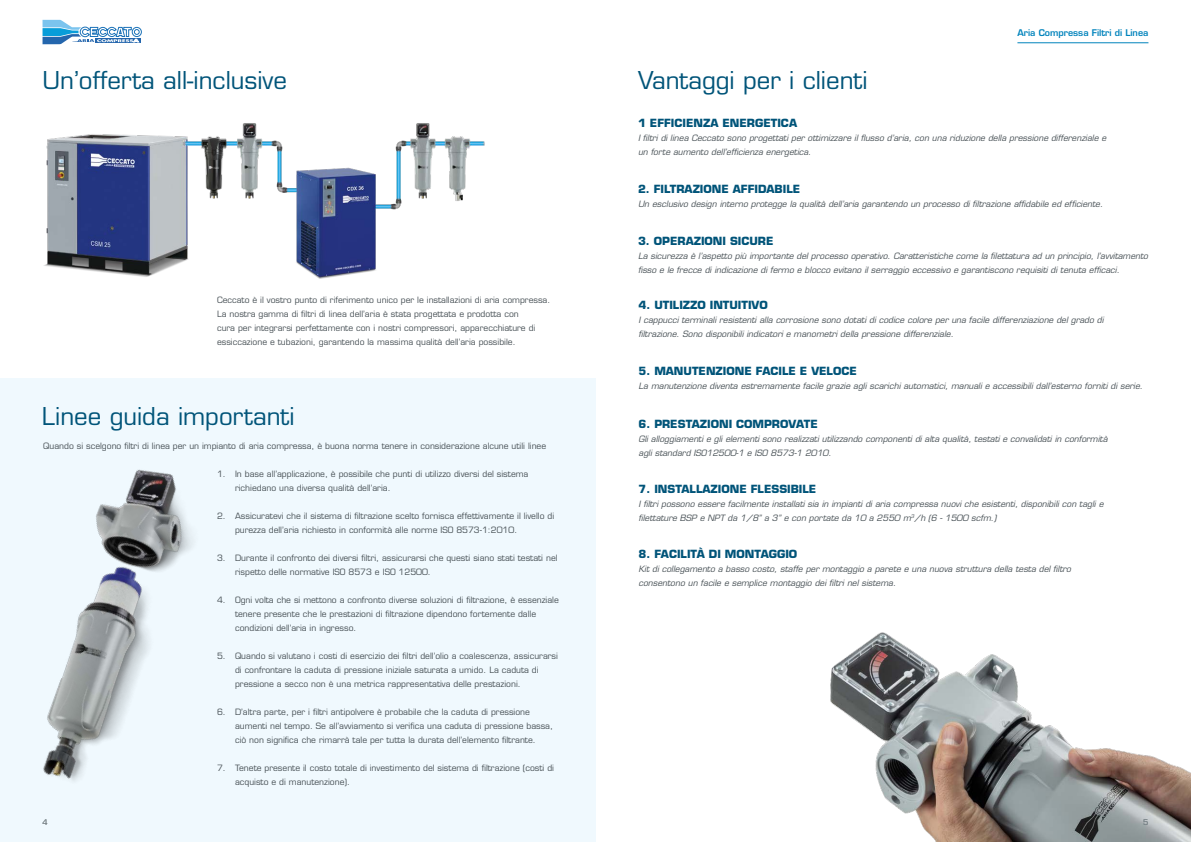
<style>
.page{position:relative;width:1191px;height:842px;background:#fff}
.page>*{position:absolute;margin:0;border:0;box-sizing:border-box;transform-origin:0 0}
.t1{font:24px "Eurostile LT Std";color:#005479}
.t2{font:700 11px "Eurostile LT Std";color:#005479}
.t3{font:600 9px "Eurostile LT";color:#0083bc}
.t4{font:8.5px/14px "Eurostile LT Std";color:#485156}
.t5{font:italic 8.5px/14px "Eurostile LT Std";color:#485156}
.t6{font:7.5px "Eurostile LT Std";color:#778186}
</style>
<div class="page">
<img style="left:830px;top:632px;width:361px;height:210px">
<div style="left:0;top:378px;width:595px;height:464px;background:#f0f9fe"></div>
<img style="left:44px;top:123px;width:441px;height:156px">
<img style="left:43px;top:469px;width:150px;height:312px">
<hr style="left:1017px;top:43px;width:131px;height:1px;background:#0083bc">
<svg style="left:43px;top:19px;width:99px;height:25px"></svg>
<h1 class="t1" style="left:43px;top:66px;width:246px">Un’offerta all-inclusive</h1>
<p class="t4" style="left:217px;top:293px;width:335px">Ceccato è il vostro punto di riferimento unico per le installazioni di aria compressa.<br>La nostra gamma di filtri di linea dell’aria è stata progettata e prodotta con<br>cura per integrarsi perfettamente con i nostri compressori, apparecchiature di essiccazione e tubazioni, garantendo la massima qualità dell’aria possibile.</p>
<h1 class="t1" style="left:42px;top:402px;width:254px">Linee guida importanti</h1>
<p class="t4" style="left:43px;top:439px;width:504px">Quando si scelgono filtri di linea per un impianto di aria compressa, è buona norma tenere in considerazione alcune utili linee</p>
<p class="t4" style="left:235px;top:467px;width:295px;text-indent:-18px">1. In base all’applicazione, è possibile che punti di utilizzo diversi del sistema richiedano una diversa qualità dell’aria.</p>
<p class="t4" style="left:235px;top:509px;width:321px;text-indent:-18px">2. Assicuratevi che il sistema di filtrazione scelto fornisca effettivamente il livello di purezza dell’aria richiesto in conformità alle norme ISO 8573-1:2010.</p>
<p class="t4" style="left:235px;top:551px;width:324px;text-indent:-18px">3. Durante il confronto dei diversi filtri, assicurarsi che questi siano stati testati nel rispetto delle normative ISO 8573 e ISO 12500.</p>
<p class="t4" style="left:235px;top:593px;width:325px;text-indent:-18px">4. Ogni volta che si mettono a confronto diverse soluzioni di filtrazione, è essenziale tenere presente che le prestazioni di filtrazione dipendono fortemente dalle condizioni dell’aria in ingresso.</p>
<p class="t4" style="left:235px;top:649px;width:324px;text-indent:-18px">5. Quando si valutano i costi di esercizio dei filtri dell’olio a coalescenza, assicurarsi di confrontare la caduta di pressione iniziale saturata a umido. La caduta di pressione a secco non è una metrica rappresentativa delle prestazioni.</p>
<p class="t4" style="left:235px;top:705px;width:319px;text-indent:-18px">6. D’altra parte, per i filtri antipolvere è probabile che la caduta di pressione aumenti nel tempo. Se all’avviamento si verifica una caduta di pressione bassa, ciò non significa che rimarrà tale per tutta la durata dell’elemento filtrante.</p>
<p class="t4" style="left:235px;top:761px;width:320px;text-indent:-18px">7. Tenete presente il costo totale di investimento del sistema di filtrazione (costi di acquisto e di manutenzione).</p>
<p class="t3" style="left:1017px;top:27px;width:132px">Aria Compressa Filtri di Linea</p>
<h1 class="t1" style="left:638px;top:66px;width:231px">Vantaggi per i clienti</h1>
<p class="t2" style="left:638px;top:116px;width:160px">1 EFFICIENZA ENERGETICA</p>
<p class="t5" style="left:638px;top:131px;width:470px">I filtri di linea Ceccato sono progettati per ottimizzare il flusso d’aria, con una riduzione della pressione differenziale e un forte aumento dell’efficienza energetica.</p>
<p class="t2" style="left:638px;top:182px;width:164px">2. FILTRAZIONE AFFIDABILE</p>
<p class="t5" style="left:638px;top:197px;width:466px">Un esclusivo design interno protegge la qualità dell’aria garantendo un processo di filtrazione affidabile ed efficiente.</p>
<p class="t2" style="left:638px;top:234px;width:137px">3. OPERAZIONI SICURE</p>
<p class="t5" style="left:638px;top:249px;width:511px">La sicurezza è l’aspetto più importante del processo operativo. Caratteristiche come la filettatura ad un principio, l’avvitamento fisso e le frecce di indicazione di fermo e blocco evitano il serraggio eccessivo e garantiscono requisiti di tenuta efficaci.</p>
<p class="t2" style="left:638px;top:298px;width:131px">4. UTILIZZO INTUITIVO</p>
<p class="t5" style="left:638px;top:313px;width:467px">I cappucci terminali resistenti alla corrosione sono dotati di codice colore per una facile differenziazione del grado di filtrazione. Sono disponibili indicatori e manometri della pressione differenziale.</p>
<p class="t2" style="left:638px;top:364px;width:220px">5. MANUTENZIONE FACILE E VELOCE</p>
<p class="t5" style="left:638px;top:379px;width:506px">La manutenzione diventa estremamente facile grazie agli scarichi automatici, manuali e accessibili dall’esterno forniti di serie.</p>
<p class="t2" style="left:638px;top:417px;width:181px">6. PRESTAZIONI COMPROVATE</p>
<p class="t5" style="left:638px;top:432px;width:470px">Gli alloggiamenti e gli elementi sono realizzati utilizzando componenti di alta qualità, testati e convalidati in conformità agli standard ISO12500-1 e ISO 8573-1 2010.</p>
<p class="t2" style="left:638px;top:482px;width:179px">7. INSTALLAZIONE FLESSIBILE</p>
<p class="t5" style="left:638px;top:497px;width:466px">I filtri possono essere facilmente installati sia in impianti di aria compressa nuovi che esistenti, disponibili con tagli e filettature BSP e NPT da 1/8” a 3” e con portate da 10 a 2550 m<sup>3</sup>/h (6 - 1500 scfm.)</p>
<p class="t2" style="left:638px;top:547px;width:160px">8. FACILITÀ DI MONTAGGIO</p>
<p class="t5" style="left:638px;top:562px;width:434px">Kit di collegamento a basso costo, staffe per montaggio a parete e una nuova struttura della testa del filtro consentono un facile e semplice montaggio dei filtri nel sistema.</p>
<p class="t6" style="left:43px;top:818px;width:7px">4</p>
<p class="t6" style="left:1143px;top:818px;width:7px">5</p>
</div>
